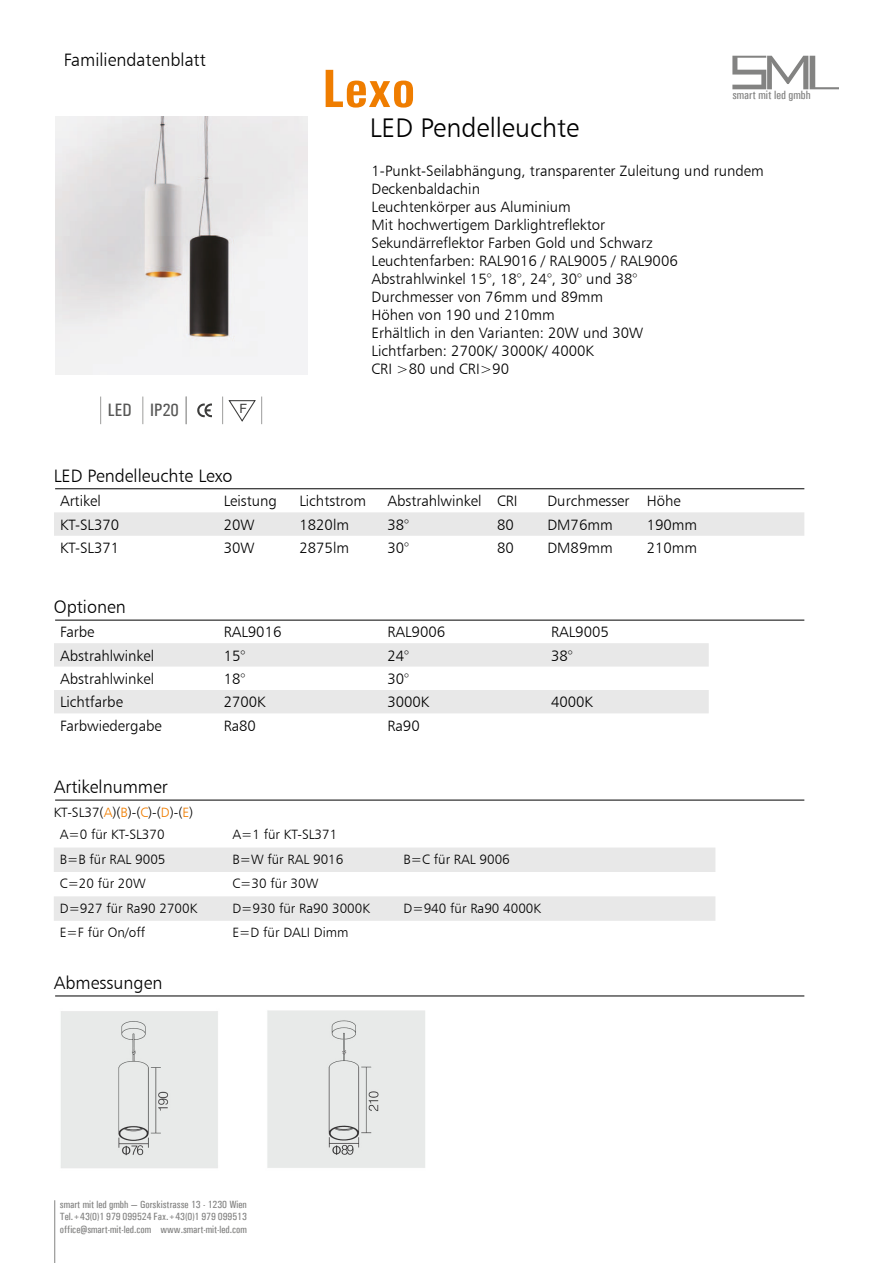
<style>
.page{position:relative;width:893px;height:1263px;background:#fff}
.page>*{position:absolute;margin:0;border:0;box-sizing:border-box;transform-origin:0 0}
.Einf__Abs{font:700 54px "Univers Condensed";color:#ef7d00}
.t1{font:27px "Humanist 777 BT Light B";color:#000}
.t2{font:18px "Humanist 777 BT Light B";color:#000}
.t3{font:500 18px "Univers Condensed";color:#575756}
.t4{font:15px/18px "Humanist 777 BT Light B";color:#000}
.t5{font:13.5px "Humanist 777 BT Light B";color:#000}
.t6{font:12.75px "Arial";color:#3c3c3b}
.t7{font:500 12px "Univers Condensed";color:#838382}
.t8{font:500 10.5px/12.6px "Univers Condensed";color:#838382;text-align:justify}
.s1{color:#ef7d00}
</style>
<div class="page">
<svg style="left:732px;top:56px;width:107px;height:33px"></svg>
<hr style="left:54px;top:1200px;width:1px;height:63px;background:#838382">
<svg style="left:197px;top:403px;width:15px;height:14px"></svg>
<svg style="left:186px;top:396px;width:1px;height:28px"></svg>
<img style="left:55px;top:116px;width:252px;height:258px">
<div style="left:61px;top:1011px;width:157px;height:157px;background:#e8eae9"></div>
<svg style="left:54px;top:643px;width:655px;height:70px;fill:#e8e8e8"></svg>
<div style="left:54px;top:512px;width:750px;height:24px;background:#e8e8e8"></div>
<svg style="left:143px;top:396px;width:1px;height:28px"></svg>
<svg style="left:100px;top:396px;width:1px;height:28px"></svg>
<svg style="left:222px;top:396px;width:40px;height:28px"></svg>
<hr style="left:55px;top:620px;width:749px;height:1px;background:#000">
<hr style="left:55px;top:488px;width:749px;height:1px;background:#000">
<svg style="left:54px;top:847px;width:661px;height:74px;fill:#e8e8e8"></svg>
<hr style="left:55px;top:800px;width:749px;height:1px;background:#000">
<hr style="left:55px;top:996px;width:749px;height:1px;background:#000">
<div style="left:267px;top:1010px;width:158px;height:158px;background:#e8eae9"></div>
<p class="t2" style="left:64px;top:48px;width:144px">Familiendatenblatt</p>
<p class="t3" style="left:108px;top:399px;width:25px">LED</p>
<p class="t3" style="left:150px;top:399px;width:30px">IP20</p>
<p class="t6" style="left:239px;top:399px;width:9px">F</p>
<p class="t2" style="left:54px;top:465px;width:180px">LED Pendelleuchte Lexo</p>
<p class="Einf__Abs" style="left:322px;top:56px;width:95px">Lexo</p>
<p class="t1" style="left:370px;top:111px;width:211px">LED Pendelleuchte</p>
<p class="t7" style="left:732px;top:88px;width:80px">smart mit led gmbh</p>
<p class="t4" style="left:372px;top:162px;width:394px">1-Punkt-Seilabhängung, transparenter Zuleitung und rundem<br>Deckenbaldachin</p>
<p class="t4" style="left:372px;top:198px;width:201px">Leuchtenkörper aus Aluminium</p>
<p class="t4" style="left:372px;top:216px;width:235px">Mit hochwertigem Darklightreflektor</p>
<p class="t4" style="left:372px;top:234px;width:283px">Sekundärreflektor Farben Gold und Schwarz</p>
<p class="t4" style="left:372px;top:252px;width:308px">Leuchtenfarben: RAL9016 / RAL9005 / RAL9006</p>
<p class="t4" style="left:372px;top:270px;width:267px">Abstrahlwinkel 15°, 18°, 24°, 30° und 38°</p>
<p class="t4" style="left:372px;top:288px;width:233px">Durchmesser von 76mm und 89mm</p>
<p class="t4" style="left:372px;top:306px;width:185px">Höhen von 190 und 210mm</p>
<p class="t4" style="left:372px;top:324px;width:273px">Erhältlich in den Varianten: 20W und 30W</p>
<p class="t4" style="left:372px;top:342px;width:224px">Lichtfarben: 2700K/ 3000K/ 4000K</p>
<p class="t4" style="left:372px;top:360px;width:139px">CRI &gt;80 und CRI&gt;90</p>
<p class="t4" style="left:60px;top:492px;width:42px">Artikel</p>
<p class="t4" style="left:224px;top:492px;width:55px">Leistung</p>
<p class="t4" style="left:299px;top:492px;width:68px">Lichtstrom</p>
<p class="t4" style="left:387px;top:492px;width:96px">Abstrahlwinkel</p>
<p class="t4" style="left:497px;top:492px;width:22px">CRI</p>
<p class="t4" style="left:547px;top:492px;width:84px">Durchmesser</p>
<p class="t4" style="left:647px;top:492px;width:36px">Höhe</p>
<p class="t4" style="left:60px;top:515px;width:61px">KT-SL370</p>
<p class="t4" style="left:224px;top:515px;width:32px">20W</p>
<p class="t4" style="left:299px;top:515px;width:51px">1820lm</p>
<p class="t4" style="left:387px;top:515px;width:23px">38°</p>
<p class="t4" style="left:497px;top:515px;width:18px">80</p>
<p class="t4" style="left:547px;top:515px;width:67px">DM76mm</p>
<p class="t4" style="left:647px;top:515px;width:52px">190mm</p>
<p class="t4" style="left:60px;top:539px;width:61px">KT-SL371</p>
<p class="t4" style="left:224px;top:539px;width:32px">30W</p>
<p class="t4" style="left:299px;top:539px;width:51px">2875lm</p>
<p class="t4" style="left:387px;top:539px;width:23px">30°</p>
<p class="t4" style="left:497px;top:539px;width:18px">80</p>
<p class="t4" style="left:547px;top:539px;width:67px">DM89mm</p>
<p class="t4" style="left:647px;top:539px;width:52px">210mm</p>
<p class="t2" style="left:54px;top:596px;width:74px">Optionen</p>
<p class="t4" style="left:60px;top:623px;width:36px">Farbe</p>
<p class="t4" style="left:224px;top:623px;width:59px">RAL9016</p>
<p class="t4" style="left:387px;top:623px;width:59px">RAL9006</p>
<p class="t4" style="left:551px;top:623px;width:59px">RAL9005</p>
<p class="t4" style="left:60px;top:646px;width:96px">Abstrahlwinkel</p>
<p class="t4" style="left:224px;top:646px;width:23px">15°</p>
<p class="t4" style="left:387px;top:646px;width:23px">24°</p>
<p class="t4" style="left:551px;top:646px;width:23px">38°</p>
<p class="t4" style="left:60px;top:669px;width:96px">Abstrahlwinkel</p>
<p class="t4" style="left:224px;top:669px;width:23px">18°</p>
<p class="t4" style="left:387px;top:669px;width:23px">30°</p>
<p class="t4" style="left:60px;top:693px;width:65px">Lichtfarbe</p>
<p class="t4" style="left:224px;top:693px;width:43px">2700K</p>
<p class="t4" style="left:387px;top:693px;width:43px">3000K</p>
<p class="t4" style="left:551px;top:693px;width:43px">4000K</p>
<p class="t4" style="left:60px;top:716px;width:103px">Farbwiedergabe</p>
<p class="t4" style="left:224px;top:716px;width:34px">Ra80</p>
<p class="t4" style="left:387px;top:716px;width:34px">Ra90</p>
<p class="t2" style="left:54px;top:776px;width:116px">Artikelnummer</p>
<p class="t5" style="left:54px;top:804px;width:141px">KT-SL37(<span class="s1">A</span>)(<span class="s1">B</span>)-(<span class="s1">C</span>)-(<span class="s1">D</span>)-(<span class="s1">E</span>)</p>
<p class="t5" style="left:60px;top:826px;width:106px">A=0 für KT-SL370</p>
<p class="t5" style="left:232px;top:826px;width:106px">A=1 für KT-SL371</p>
<p class="t5" style="left:60px;top:851px;width:107px">B=B für RAL 9005</p>
<p class="t5" style="left:232px;top:851px;width:112px">B=W für RAL 9016</p>
<p class="t5" style="left:404px;top:851px;width:108px">B=C für RAL 9006</p>
<p class="t5" style="left:60px;top:875px;width:87px">C=20 für 20W</p>
<p class="t5" style="left:232px;top:875px;width:87px">C=30 für 30W</p>
<p class="t5" style="left:60px;top:900px;width:139px">D=927 für Ra90 2700K</p>
<p class="t5" style="left:232px;top:900px;width:139px">D=930 für Ra90 3000K</p>
<p class="t5" style="left:404px;top:900px;width:139px">D=940 für Ra90 4000K</p>
<p class="t5" style="left:60px;top:924px;width:87px">E=F für On/off</p>
<p class="t5" style="left:232px;top:924px;width:118px">E=D für DALI Dimm</p>
<p class="t2" style="left:54px;top:972px;width:110px">Abmessungen</p>
<p class="t8" style="left:60px;top:1198px;width:189px">smart mit led gmbh — Gorskistrasse 13 - 1230 Wien Tel.+43(0)1 979 099524 Fax.+43(0)1 979 099513 office@smart-mit-led.com www.smart-mit-led.com</p>
</div>
